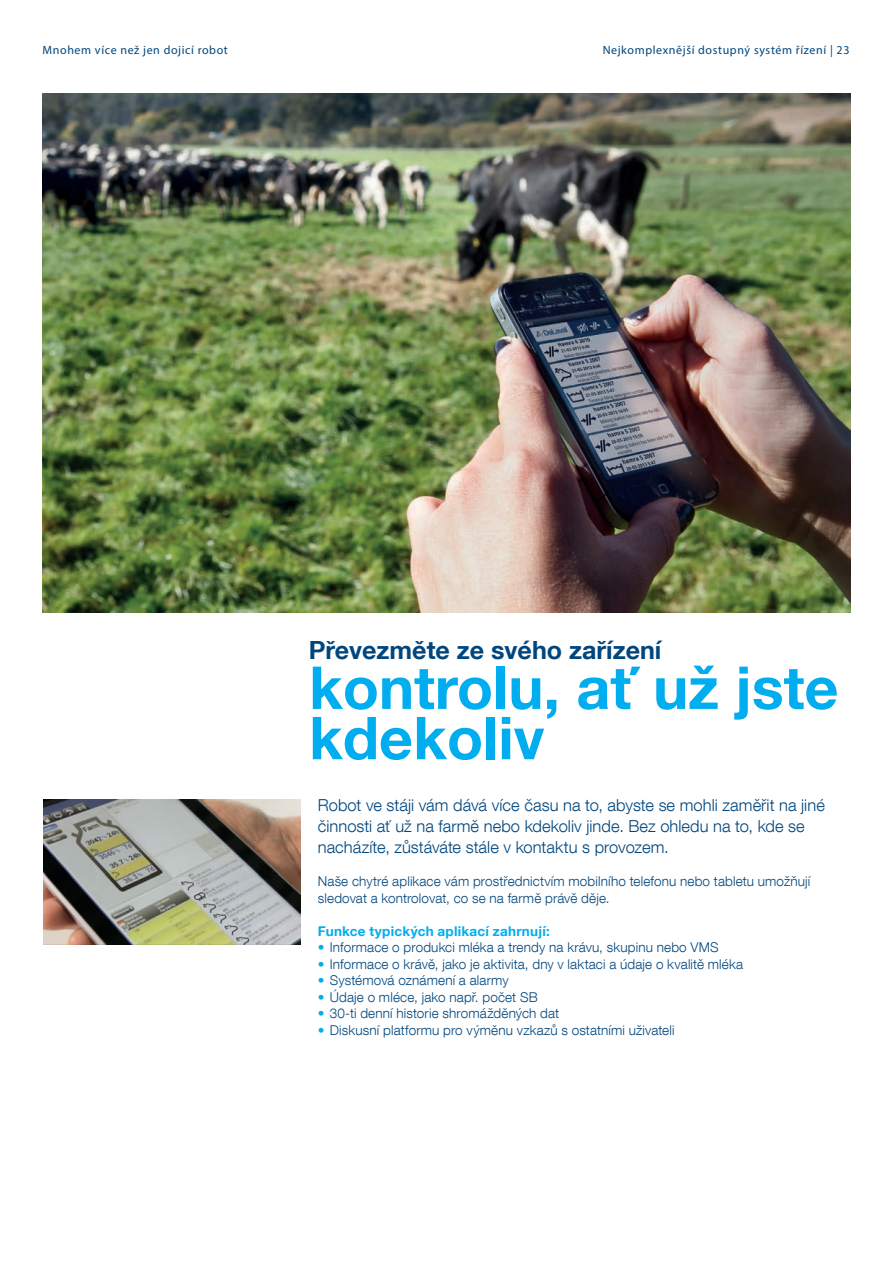
<style>
.page{position:relative;width:893px;height:1263px;background:#fff}
.page>*{position:absolute;margin:0;border:0;box-sizing:border-box;transform-origin:0 0}
.t1{font:700 59.25px/50.2px "Helvetica Neue LT Com";color:#00aeef}
.t2{font:700 25.05px "Helvetica Neue LT Com";color:#00467e}
.t3{font:300 16.5px/21px "Helvetica Neue LT Com";color:#00467e}
.t4{font:300 13.5px/16.5px "Helvetica Neue LT Com";letter-spacing:.01em;color:#00467e}
.t5{font:700 13.5px "Helvetica Neue LT Com";letter-spacing:.02em;color:#00aeef}
.t6{font:12px "Myriad Pro";letter-spacing:.05em;color:#00467e}
.s1{color:#00aeef}
</style>
<div class="page">
<img style="left:43px;top:94px;width:807px;height:518px">
<img style="left:43px;top:800px;width:257px;height:144px">
<p class="t6" style="left:43px;top:42px;width:187px">Mnohem více než jen dojicí robot</p>
<p class="t6" style="left:603px;top:42px;width:248px">Nejkomplexnější dostupný systém řízení | 23</p>
<h2 class="t2" style="left:309px;top:634px;width:354px">Převezměte ze svého zařízení</h2>
<h1 class="t1" style="left:309px;top:661px;width:531px">kontrolu, ať už jste kdekoliv</h1>
<p class="t3" style="left:318px;top:794px;width:509px">Robot ve stáji vám dává více času na to, abyste se mohli zaměřit na jiné činnosti ať už na farmě nebo kdekoliv jinde. Bez ohledu na to, kde se nacházíte, zůstáváte stále v kontaktu s provozem.</p>
<p class="t4" style="left:318px;top:873px;width:494px">Naše chytré aplikace vám prostřednictvím mobilního telefonu nebo tabletu umožňují sledovat a kontrolovat, co se na farmě právě děje.</p>
<p class="t5" style="left:318px;top:922px;width:233px">Funkce typických aplikací zahrnují:</p>
<p class="t4" style="left:318px;top:939px;width:402px"><span class="s1">•</span> Informace o produkci mléka a trendy na krávu, skupinu nebo VMS</p>
<p class="t4" style="left:318px;top:955px;width:427px"><span class="s1">•</span> Informace o krávě, jako je aktivita, dny v laktaci a údaje o kvalitě mléka</p>
<p class="t4" style="left:318px;top:972px;width:192px"><span class="s1">•</span> Systémová oznámení a alarmy</p>
<p class="t4" style="left:318px;top:988px;width:221px"><span class="s1">•</span> Údaje o mléce, jako např. počet SB</p>
<p class="t4" style="left:318px;top:1005px;width:243px"><span class="s1">•</span> 30-ti denní historie shromážděných dat</p>
<p class="t4" style="left:318px;top:1021px;width:358px"><span class="s1">•</span> Diskusní platformu pro výměnu vzkazů s ostatními uživateli</p>
</div>
